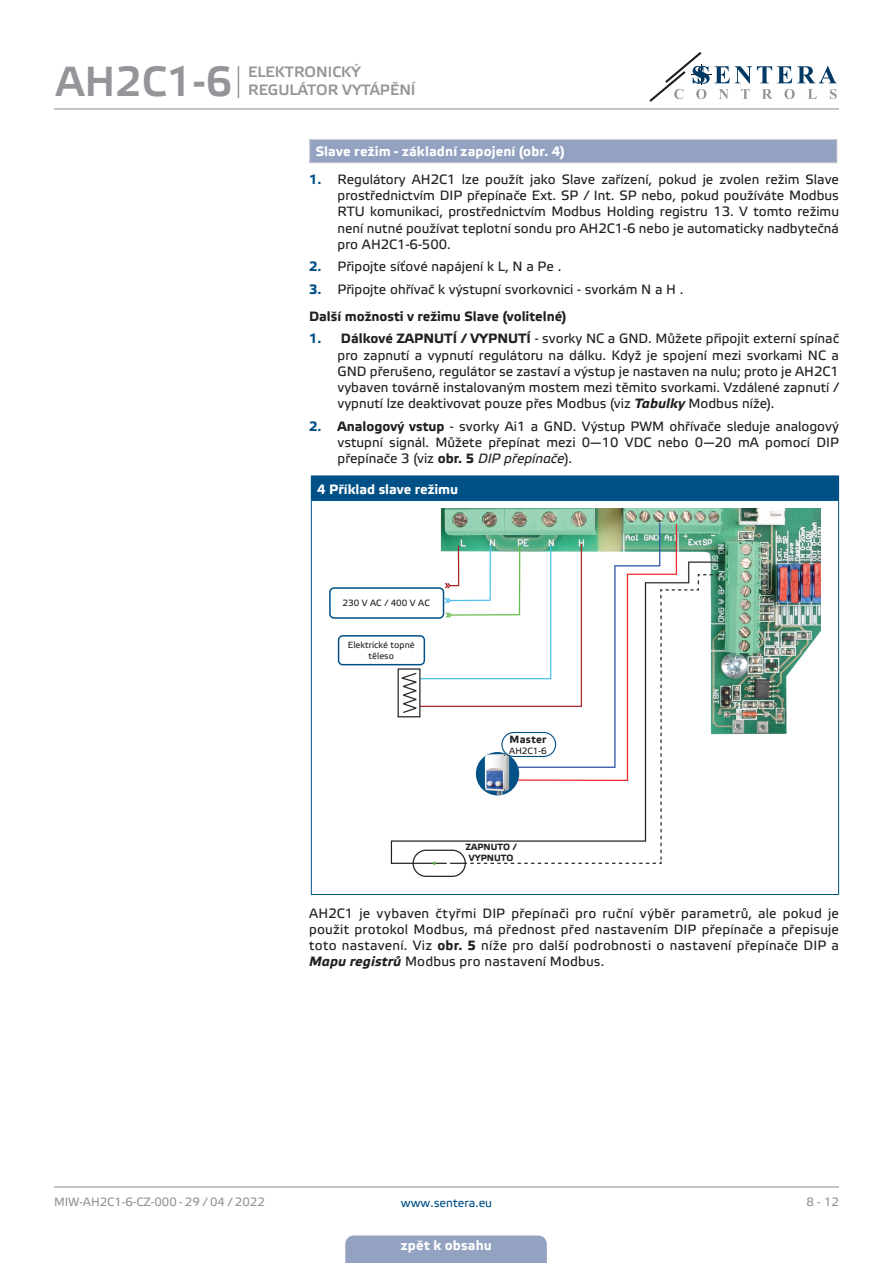
<style>
.page{position:relative;width:893px;height:1263px;background:#fff}
.page>*{position:absolute;margin:0;border:0;box-sizing:border-box;transform-origin:0 0}
.t1{font:42px "Etelka Medium Pro";color:#939598}
.t2{font:15px/18px "Etelka Medium Pro";color:#939598}
.body{font:13.5px/16.2px "Etelka Text Pro";color:#231f20;text-align:justify}
.Table_main_heading{font:700 13.5px "Etelka Text Pro";letter-spacing:.01em;color:#fff}
.Numbering{font:700 13.5px "Etelka Text Pro";color:#231f20}
.head-table{font:700 13.5px "Etelka Text Pro";color:#fff}
.t3{font:12px "Etelka Text Pro";color:#939598}
.t4{font:12px "Etelka Text Pro";color:#015186}
.TABLE_TEXT_WHITE{font:700 10.5px "Etelka Text Pro";letter-spacing:.025em;color:#231f20}
.t5{font:9px/10.8px "Etelka Text Pro";color:#231f20;text-align:center}
.t6{font:700 9px/10.8px "Etelka Text Pro";color:#231f20;text-align:center}
.s1{font-weight:700;color:#015186}
.s2{font-weight:700}
.s3{font-weight:700;font-style:italic}
.s4{font-style:italic}
</style>
<div class="page">
<hr style="left:54px;top:108px;width:785px;height:1px;background:#939598">
<hr style="left:54px;top:1186px;width:785px;height:1px;background:#939598">
<svg style="left:649px;top:52px;width:188px;height:50px"></svg>
<div style="left:345px;top:1235px;width:202px;height:28px;background:#94a2c2"></div>
<div style="left:310px;top:139px;width:527px;height:24px;background:#94a2c2"></div>
<svg style="left:309px;top:140px;width:1px;height:22px"></svg>
<hr style="left:309px;top:139px;width:528px;height:1px;background:#d1d2d4">
<svg style="left:837px;top:140px;width:1px;height:22px"></svg>
<hr style="left:309px;top:162px;width:528px;height:1px;background:#d1d2d4">
<div style="left:311px;top:476px;width:528px;height:25px;background:#015186"></div>
<hr style="left:311px;top:475px;width:528px;height:1px;background:#015186">
<hr style="left:311px;top:501px;width:1px;height:393px;background:#015186">
<hr style="left:838px;top:501px;width:1px;height:393px;background:#015186">
<hr style="left:311px;top:894px;width:528px;height:1px;background:#015186">
<img style="left:341px;top:508px;width:480px;height:369px">
<div style="left:330px;top:588px;width:113px;height:30px;background:#fff;border-radius:4px"></div>
<div style="left:329px;top:587px;width:115px;height:32px;border:2px solid #015186;border-radius:4px"></div>
<div style="left:339px;top:636px;width:85px;height:29px;background:#fff;border-radius:4px"></div>
<div style="left:338px;top:635px;width:87px;height:30px;border:2px solid #015186;border-radius:4px"></div>
<div style="left:476px;top:752px;width:43px;height:43px;background:#015186;border-radius:50%"></div>
<img style="left:480px;top:752px;width:33px;height:43px">
<div style="left:501px;top:732px;width:55px;height:25px;border:1px solid #015186;border-radius:12px"></div>
<hr style="left:238px;top:66px;width:1px;height:32px;background:#939598">
<h1 class="t1" style="left:56px;top:59px;width:178px">AH2C1-6</h1>
<p class="t2" style="left:248px;top:64px;width:169px">ELEKTRONICKÝ<br>REGULÁTOR VYTÁPĚNÍ</p>
<p class="Table_main_heading" style="left:316px;top:144px;width:251px">Slave režim - základní zapojení (obr. 4)</p>
<p class="body" style="left:338px;top:172px;width:503px;text-indent:-28px"><span class="s1">1.</span> Regulátory AH2C1 lze použít jako Slave zařízení, pokud je zvolen režim Slave prostřednictvím DIP přepínače Ext. SP / Int. SP nebo, pokud používáte Modbus RTU komunikaci, prostřednictvím Modbus Holding registru 13. V tomto režimu není nutné používat teplotní sondu pro AH2C1-6 nebo je automaticky nadbytečná pro AH2C1-6-500.</p>
<p class="body" style="left:309px;top:259px;width:254px"><span class="s1">2.</span> Připojte síťové napájení k L, N a Pe .</p>
<p class="body" style="left:309px;top:282px;width:376px"><span class="s1">3.</span> Připojte ohřívač k výstupní svorkovnici - svorkám N a H .</p>
<p class="Numbering" style="left:309px;top:309px;width:259px">Další možnosti v režimu Slave (volitelné)</p>
<p class="body" style="left:338px;top:331px;width:503px;text-indent:-28px"><span class="s1">1.</span> <span class="s2">Dálkové ZAPNUTÍ / VYPNUTÍ</span> - svorky NC a GND. Můžete připojit externí spínač pro zapnutí a vypnutí regulátoru na dálku. Když je spojení mezi svorkami NC a GND přerušeno, regulátor se zastaví a výstup je nastaven na nulu; proto je AH2C1 vybaven továrně instalovaným mostem mezi těmito svorkami. Vzdálené zapnutí / vypnutí lze deaktivovat pouze přes Modbus (viz <span class="s3">Tabulky</span> Modbus níže).</p>
<p class="body" style="left:338px;top:419px;width:503px;text-indent:-28px"><span class="s1">2.</span> <span class="s2">Analogový vstup</span> - svorky Ai1 a GND. Výstup PWM ohřívače sleduje analogový vstupní signál. Můžete přepínat mezi 0—10 VDC nebo 0—20 mA pomocí DIP přepínače 3 (viz <span class="s2">obr. 5</span> <span class="s4">DIP přepínače</span>).</p>
<p class="head-table" style="left:317px;top:481px;width:142px">4 Příklad slave režimu</p>
<p class="t5" style="left:343px;top:598px;width:89px">230 V AC / 400 V AC</p>
<p class="t5" style="left:348px;top:640px;width:68px">Elektrické topné těleso</p>
<p class="TABLE_TEXT_WHITE" style="left:510px;top:733px;width:38px">Master</p>
<p class="t5" style="left:509px;top:746px;width:39px">AH2C1-6</p>
<p class="t6" style="left:466px;top:842px;width:53px">ZAPNUTO /<br>VYPNUTO</p>
<p class="body" style="left:309px;top:906px;width:531px">AH2C1 je vybaven čtyřmi DIP přepínači pro ruční výběr parametrů, ale pokud je použit protokol Modbus, má přednost před nastavením DIP přepínače a přepisuje toto nastavení. Viz <span class="s2">obr. 5</span> níže pro další podrobnosti o nastavení přepínače DIP a <span class="s3">Mapu registrů</span> Modbus pro nastavení Modbus.</p>
<p class="t3" style="left:54px;top:1195px;width:212px">MIW-AH2C1-6-CZ-000 - 29 / 04 / 2022</p>
<p class="t4" style="left:401px;top:1196px;width:93px">www.sentera.eu</p>
<p class="t3" style="left:806px;top:1195px;width:34px">8 - 12</p>
<p class="Table_main_heading" style="left:401px;top:1238px;width:93px">zpět k obsahu</p>
</div>
